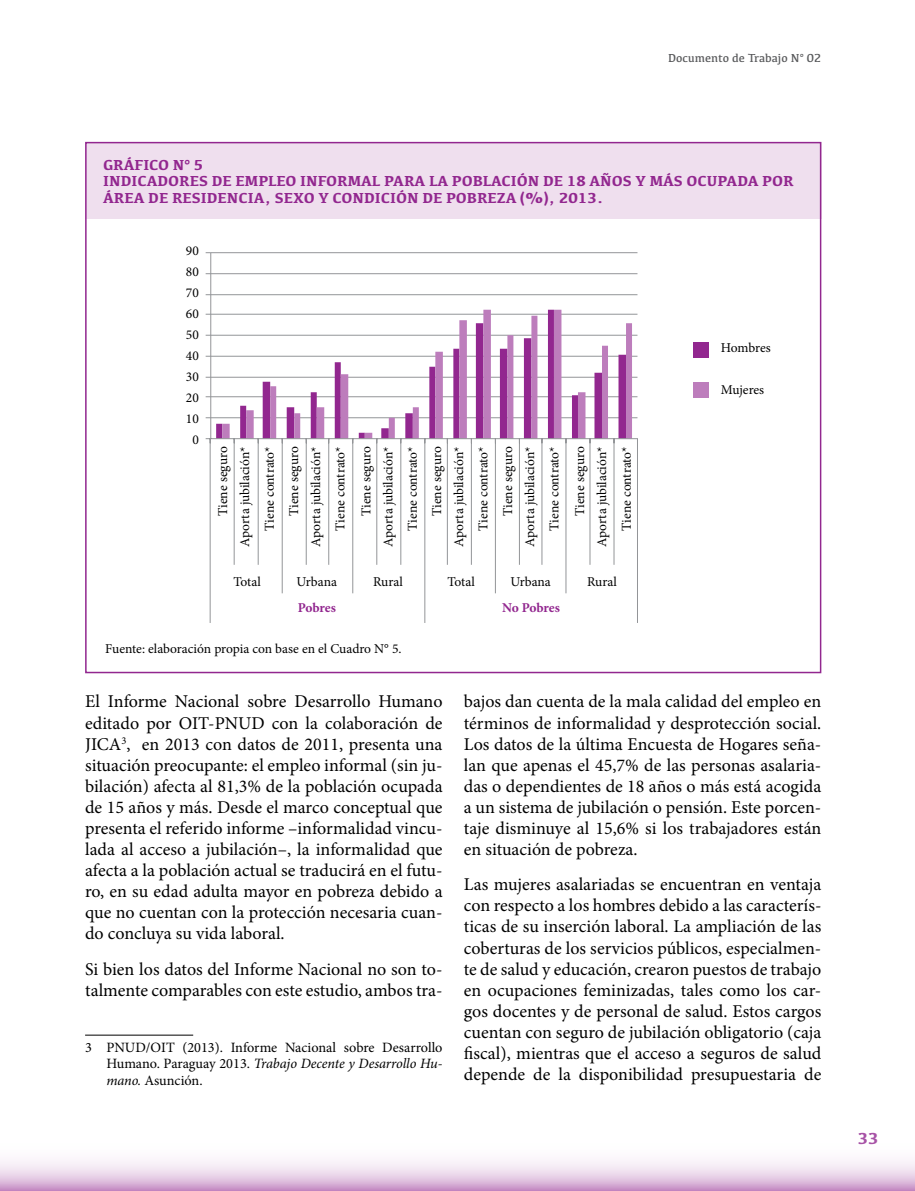
<style>
.page{position:relative;width:915px;height:1191px;background:#fff}
.page>*{position:absolute;margin:0;border:0;box-sizing:border-box;transform-origin:0 0}
.t1{font:18px/21px "Minion Pro";color:#000;text-align:justify}
.t2{font:700 16.5px "Kefa";color:#a752a6}
.t3{font:700 15px/16.5px "Kefa";color:#92278f}
.t4{font:14.25px/16.5px "Minion Pro";color:#000;text-align:justify}
.t5{font:13.5px/21px "Minion Pro";color:#000;text-align:right}
.t6{font:700 13.5px "Minion Pro";letter-spacing:-.01em;color:#92278f}
.t7{font:12px "Kefa";color:#58595b}
.s1{font-style:italic}
</style>
<div class="page">
<svg style="left:0;top:1160px;width:914px;height:31px"></svg>
<div style="left:85px;top:142px;width:736px;height:76px;background:#efdfee"></div>
<hr style="left:85px;top:1034px;width:108px;height:1px;background:#000">
<hr style="left:210px;top:252px;width:427px;height:1px;background:#939598">
<hr style="left:210px;top:273px;width:427px;height:1px;background:#939598">
<hr style="left:210px;top:294px;width:427px;height:1px;background:#939598">
<hr style="left:210px;top:314px;width:427px;height:1px;background:#939598">
<hr style="left:210px;top:335px;width:427px;height:1px;background:#939598">
<hr style="left:210px;top:356px;width:427px;height:1px;background:#939598">
<hr style="left:210px;top:377px;width:427px;height:1px;background:#939598">
<hr style="left:210px;top:396px;width:427px;height:1px;background:#939598">
<hr style="left:210px;top:417px;width:427px;height:1px;background:#939598">
<svg style="left:222px;top:310px;width:409px;height:128px"></svg>
<hr style="left:210px;top:253px;width:1px;height:186px;background:#939598">
<hr style="left:211px;top:438px;width:426px;height:1px;background:#939598">
<hr style="left:637px;top:439px;width:1px;height:126px;background:#939598">
<hr style="left:613px;top:439px;width:1px;height:126px;background:#939598">
<hr style="left:589px;top:439px;width:1px;height:126px;background:#939598">
<hr style="left:565px;top:439px;width:1px;height:126px;background:#939598">
<hr style="left:541px;top:439px;width:1px;height:126px;background:#939598">
<hr style="left:519px;top:439px;width:1px;height:126px;background:#939598">
<hr style="left:495px;top:439px;width:1px;height:126px;background:#939598">
<hr style="left:471px;top:439px;width:1px;height:126px;background:#939598">
<hr style="left:447px;top:439px;width:1px;height:126px;background:#939598">
<hr style="left:424px;top:439px;width:1px;height:126px;background:#939598">
<hr style="left:400px;top:439px;width:1px;height:126px;background:#939598">
<hr style="left:376px;top:439px;width:1px;height:126px;background:#939598">
<hr style="left:352px;top:439px;width:1px;height:126px;background:#939598">
<hr style="left:328px;top:439px;width:1px;height:126px;background:#939598">
<hr style="left:306px;top:439px;width:1px;height:126px;background:#939598">
<hr style="left:282px;top:439px;width:1px;height:126px;background:#939598">
<hr style="left:258px;top:439px;width:1px;height:126px;background:#939598">
<hr style="left:234px;top:439px;width:1px;height:126px;background:#939598">
<hr style="left:210px;top:439px;width:1px;height:126px;background:#939598">
<svg style="left:205px;top:438px;width:5px;height:5px"></svg>
<svg style="left:637px;top:565px;width:1px;height:28px"></svg>
<svg style="left:565px;top:565px;width:1px;height:28px"></svg>
<svg style="left:495px;top:565px;width:1px;height:28px"></svg>
<svg style="left:424px;top:565px;width:1px;height:28px"></svg>
<svg style="left:352px;top:565px;width:1px;height:28px"></svg>
<svg style="left:282px;top:565px;width:1px;height:28px"></svg>
<svg style="left:210px;top:565px;width:1px;height:28px"></svg>
<hr style="left:637px;top:593px;width:1px;height:30px;background:#939598">
<hr style="left:424px;top:593px;width:1px;height:30px;background:#939598">
<hr style="left:210px;top:593px;width:1px;height:30px;background:#939598">
<div style="left:693px;top:342px;width:16px;height:16px;background:#92278f"></div>
<div style="left:693px;top:382px;width:16px;height:15px;background:#bd7dbc"></div>
<p class="t7" style="left:668px;top:50px;width:154px">Documento de Trabajo N° 02</p>
<p class="t3" style="left:103px;top:156px;width:102px">GRÁFICO N° 5<br>INDICADORES</p>
<p class="t3" style="left:212px;top:172px;width:184px">DE EMPLEO INFORMAL PARA</p>
<p class="t3" style="left:429px;top:172px;width:63px">LA POBLACI</p>
<p class="t3" style="left:516px;top:172px;width:274px">ÓN DE 18 AÑOS Y MÁS OCUPADA POR</p>
<p class="t3" style="left:103px;top:189px;width:22px">ÁREA</p>
<p class="t3" style="left:148px;top:189px;width:34px">DE RESI</p>
<p class="t3" style="left:207px;top:189px;width:22px">DENCIA</p>
<p class="t3" style="left:264px;top:189px;width:340px">, SEXO Y CONDICIÓN DE POBREZA (%), 2013.</p>
<p class="t5" style="left:186px;top:240px;width:14px;text-align:center">90<br>80<br>70<br>60<br>50<br>40<br>30<br>20<br>10<br>0</p>
<p class="t5" style="left:212px;top:546px;width:102px;line-height:21.9px;rotate:-90deg">Tiene seguro<br>Aporta jubilación*</p>
<p class="t5" style="left:257px;top:531px;width:86px;line-height:24.5px;rotate:-90deg">Tiene contrato*<br>Tiene seguro</p>
<p class="t5" style="left:303px;top:546px;width:102px;line-height:24.5px;rotate:-90deg">Aporta jubilación*<br>Tiene contrato*</p>
<p class="t5" style="left:355px;top:546px;width:102px;line-height:21.9px;rotate:-90deg">Tiene seguro<br>Aporta jubilación*</p>
<p class="t5" style="left:402px;top:531px;width:86px;rotate:-90deg">Tiene contrato*</p>
<p class="t5" style="left:233px;top:571px;width:29px">Total</p>
<p class="t5" style="left:296px;top:571px;width:42px">Urbana</p>
<p class="t5" style="left:373px;top:571px;width:31px">Rural</p>
<p class="t6" style="left:298px;top:598px;width:40px">Pobres</p>
<p class="t5" style="left:105px;top:638px;width:297px">Fuente: elaboración propia con base en el Cuadro N° 5.</p>
<p class="t5" style="left:426px;top:546px;width:102px;line-height:21.9px;rotate:-90deg">Tiene seguro<br>Aporta jubilación*</p>
<p class="t5" style="left:471px;top:531px;width:86px;line-height:24.5px;rotate:-90deg">Tiene contrato*<br>Tiene seguro</p>
<p class="t5" style="left:517px;top:546px;width:102px;line-height:24.5px;rotate:-90deg">Aporta jubilación*<br>Tiene contrato*</p>
<p class="t5" style="left:569px;top:546px;width:102px;line-height:21.9px;rotate:-90deg">Tiene seguro<br>Aporta jubilación*</p>
<p class="t5" style="left:615px;top:531px;width:86px;rotate:-90deg">Tiene contrato*</p>
<p class="t5" style="left:447px;top:571px;width:29px">Total</p>
<p class="t5" style="left:510px;top:571px;width:42px">Urbana</p>
<p class="t5" style="left:587px;top:571px;width:31px">Rural</p>
<p class="t6" style="left:502px;top:598px;width:59px">No Pobres</p>
<p class="t5" style="left:720px;top:337px;width:51px">Hombres</p>
<p class="t5" style="left:720px;top:379px;width:45px">Mujeres</p>
<p class="t1" style="left:85px;top:691px;width:359px">El Informe Nacional sobre Desarrollo Humano editado por OIT-PNUD con la colaboración de JICA<sup>3</sup>, en 2013 con datos de 2011, presenta una situación preocupante: el empleo informal (sin ju&shy;bilación) afecta al 81,3% de la población ocupada de 15 años y más. Desde el marco conceptual que presenta el referido informe –informalidad vincu&shy;lada al acceso a jubilación–, la informalidad que afecta a la población actual se traducirá en el futu&shy;ro, en su edad adulta mayor en pobreza debido a que no cuentan con la protección necesaria cuan&shy;do concluya su vida laboral.</p>
<p class="t1" style="left:85px;top:958px;width:359px">Si bien los datos del Informe Nacional no son to&shy;talmente comparables con este estudio, ambos tra-</p>
<p class="t4" style="left:106px;top:1039px;width:337px;text-indent:-21px">3 PNUD/OIT (2013). Informe Nacional sobre Desarrollo Humano. Paraguay 2013. <span class="s1">Trabajo Decente y Desarrollo Hu&shy;mano.</span> Asunción.</p>
<p class="t1" style="left:463px;top:691px;width:359px">bajos dan cuenta de la mala calidad del empleo en términos de informalidad y desprotección social.<br>Los datos de la última Encuesta de Hogares seña&shy;lan que apenas el 45,7% de las personas asalaria&shy;das o dependientes de 18 años o más está acogida a un sistema de jubilación o pensión. Este porcen&shy;taje disminuye al 15,6% si los trabajadores están en situación de pobreza.</p>
<p class="t1" style="left:463px;top:874px;width:359px">Las mujeres asalariadas se encuentran en ventaja con respecto a los hombres debido a las caracterís&shy;ticas de su inserción laboral. La ampliación de las coberturas de los servicios públicos, especialmen&shy;te de salud y educación, crearon puestos de trabajo en ocupaciones feminizadas, tales como los car&shy;gos docentes y de personal de salud. Estos cargos cuentan con seguro de jubilación obligatorio (caja fiscal), mientras que el acceso a seguros de salud depende de la disponibilidad presupuestaria de</p>
<p class="t2" style="left:857px;top:1127px;width:22px">33</p>
</div>
